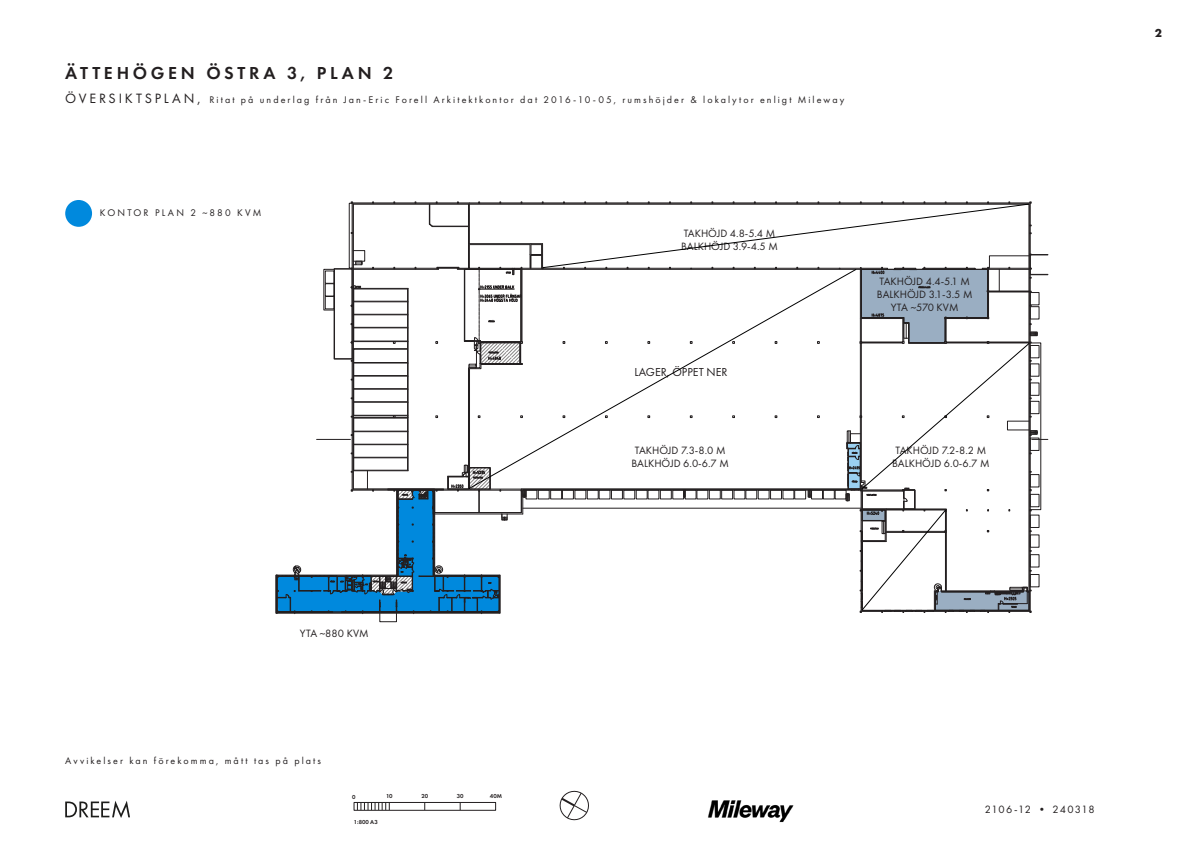
<style>
.page{position:relative;width:1191px;height:842px;background:#fff}
.page>*{position:absolute;margin:0;border:0;box-sizing:border-box;transform-origin:0 0}
.RUBRIK_18PT{font:600 18px "Futura PT";letter-spacing:.205em;color:#231f20}
.Brödtext_12_pt{font:12px "Futura PT";color:#231f20}
.t1{font:700 12px "Futura PT";color:#231f20}
.Brödtext_12_pt-2{font:11px "Futura PT";color:#231f20}
.Brödtext_12_pt-3{font:11px "Futura PT";letter-spacing:.065em;color:#231f20}
.MELLANRUBRIK_14PT{font:10px "Futura PT";letter-spacing:.21em;color:#231f20}
.t2{font:600 6px "Futura PT";color:#231f20}
.s1{font-size:14px}
</style>
<div class="page">
<div style="left:379px;top:613px;width:18px;height:9px;border:1px solid #231f20"></div>
<svg style="left:65px;top:801px;width:65px;height:17px"></svg>
<img style="left:708px;top:800px;width:86px;height:23px">
<div style="left:354px;top:802px;width:142px;height:9px;border:1px solid #231f20"></div>
<svg style="left:357px;top:803px;width:33px;height:7px"></svg>
<svg style="left:559px;top:790px;width:30px;height:31px"></svg>
<div style="left:65px;top:200px;width:27px;height:27px;background:#0089dd;border-radius:50%"></div>
<svg style="left:276px;top:202px;width:772px;height:414px"></svg>
<p class="RUBRIK_18PT" style="left:65px;top:62px;width:330px">ÄTTEHÖGEN ÖSTRA 3, PLAN 2</p>
<p class="MELLANRUBRIK_14PT" style="left:65px;top:94px;width:780px"><span class="s1">ÖVERSIKTSPLAN,</span> Ritat på underlag från Jan-Eric Forell Arkitektkontor dat 2016-10-05, rumshöjder &amp; lokalytor enligt Mileway</p>
<p class="MELLANRUBRIK_14PT" style="left:100px;top:206px;width:163px">KONTOR PLAN 2 ~880 KVM</p>
<p class="Brödtext_12_pt-2" style="left:683px;top:226px;width:93px">TAKHÖJD 4.8-5.4 M</p>
<p class="Brödtext_12_pt-2" style="left:681px;top:239px;width:98px">BALKHÖJD 3.9-4.5 M</p>
<p class="Brödtext_12_pt" style="left:634px;top:365px;width:95px">LAGER, ÖPPET NER</p>
<p class="Brödtext_12_pt-2" style="left:635px;top:444px;width:92px">TAKHÖJD 7.3-8.0 M</p>
<p class="Brödtext_12_pt-2" style="left:631px;top:457px;width:99px">BALKHÖJD 6.0-6.7 M</p>
<p class="Brödtext_12_pt-2" style="left:879px;top:275px;width:92px">TAKHÖJD 4.4-5.1 M</p>
<p class="Brödtext_12_pt-2" style="left:877px;top:288px;width:97px">BALKHÖJD 3.1-3.5 M</p>
<p class="Brödtext_12_pt-2" style="left:890px;top:301px;width:69px">YTA ~570 KVM</p>
<p class="Brödtext_12_pt-2" style="left:895px;top:443px;width:92px">TAKHÖJD 7.2-8.2 M</p>
<p class="Brödtext_12_pt-2" style="left:892px;top:457px;width:99px">BALKHÖJD 6.0-6.7 M</p>
<p class="t1" style="left:1154px;top:25px;width:9px">2</p>
<p class="Brödtext_12_pt-2" style="left:300px;top:627px;width:70px">YTA ~880 KVM</p>
<p class="MELLANRUBRIK_14PT" style="left:65px;top:754px;width:257px">Avvikelser kan förekomma, mått tas på plats</p>
<p class="t2" style="left:352px;top:793px;width:5px">0</p>
<p class="t2" style="left:386px;top:792px;width:8px">10</p>
<p class="t2" style="left:421px;top:792px;width:8px">20</p>
<p class="t2" style="left:457px;top:792px;width:8px">30</p>
<p class="t2" style="left:490px;top:792px;width:14px">40M</p>
<p class="t2" style="left:354px;top:818px;width:25px">1:800 A3</p>
<p class="Brödtext_12_pt-3" style="left:985px;top:803px;width:111px">2106-12 • 240318</p>
</div>
